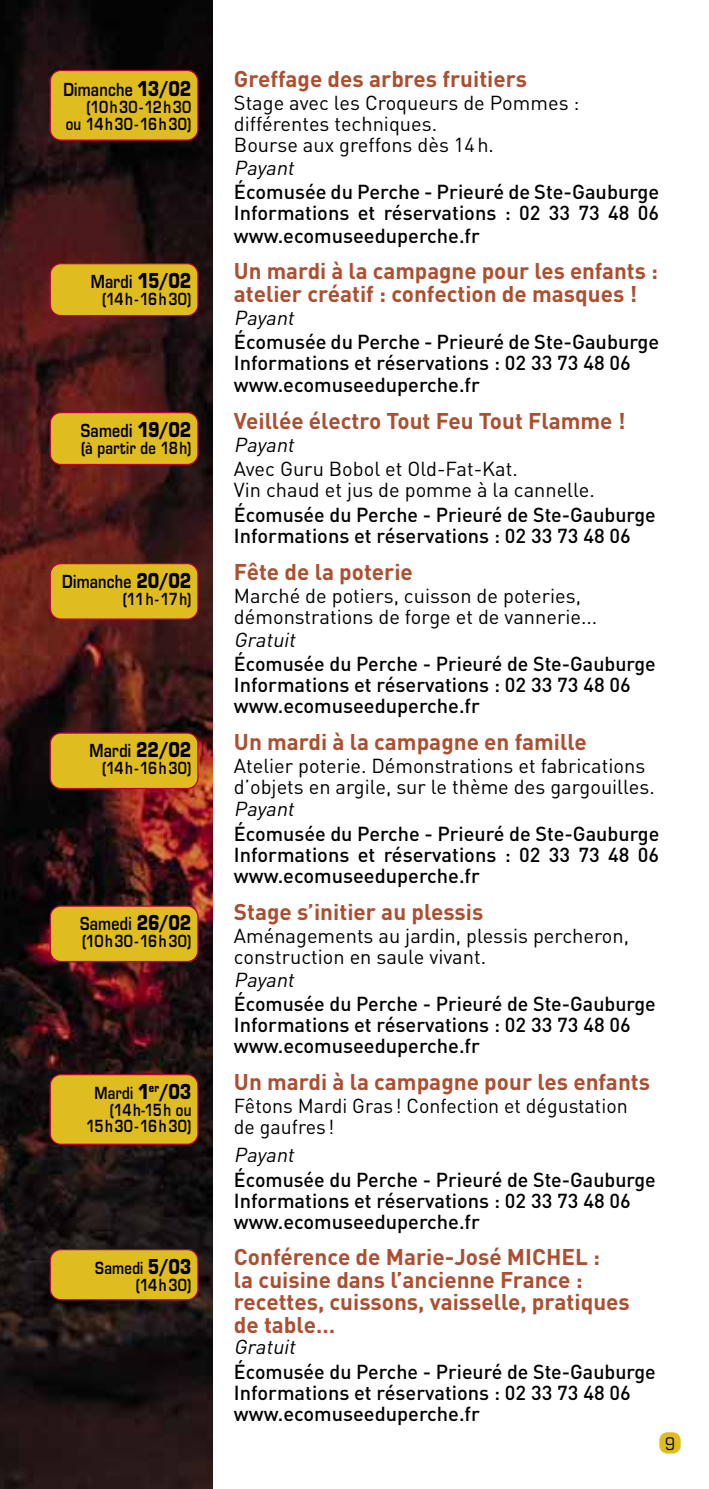
<style>
.page{position:relative;width:709px;height:1489px;background:#fff}
.page>*{position:absolute;margin:0;border:0;box-sizing:border-box;transform-origin:0 0}
.t1{font:700 22.5px/22.5px "DIN Pro";color:#ac4f31}
.t2{font:500 20px/21px "DIN Pro";color:#000}
.t3{font:20px/21px "DIN Pro";color:#000}
.t4{font:italic 20px "DIN Pro";color:#000}
.t5{font:600 17.5px "Eurostile";letter-spacing:.02em;color:#000;scale:.8 1}
.t6{font:condensed 17.5px "Eurostile";color:#000}
.t7{font:600 16.25px/16.5px "Eurostile";letter-spacing:.02em;color:#000;text-align:right;scale:.8 1}
.t8{font:600 16.25px "Eurostile";letter-spacing:.065em;color:#000;scale:.8 1}
.s1{font-weight:700;font-size:20px}
</style>
<div class="page">
<img style="left:0;top:0;width:213px;height:1488px">
<div style="left:659px;top:1431px;width:21px;height:22px;background:#dfbc1f;border-radius:8px"></div>
<div style="left:50px;top:264px;width:148px;height:51px;background:#dfbc1f;border-radius:11px"></div>
<div style="left:50px;top:263px;width:148px;height:53px;border:1px solid #be002e;border-radius:11px"></div>
<div style="left:50px;top:412px;width:148px;height:52px;background:#dfbc1f;border-radius:11px"></div>
<div style="left:50px;top:412px;width:148px;height:53px;border:1px solid #be002e;border-radius:11px"></div>
<div style="left:50px;top:563px;width:148px;height:56px;background:#dfbc1f;border-radius:11px"></div>
<div style="left:50px;top:563px;width:148px;height:56px;border:1px solid #be002e;border-radius:11px"></div>
<div style="left:50px;top:733px;width:148px;height:55px;background:#dfbc1f;border-radius:11px"></div>
<div style="left:50px;top:732px;width:148px;height:57px;border:1px solid #be002e;border-radius:11px"></div>
<div style="left:50px;top:906px;width:148px;height:55px;background:#dfbc1f;border-radius:11px"></div>
<div style="left:50px;top:905px;width:148px;height:57px;border:1px solid #be002e;border-radius:11px"></div>
<div style="left:50px;top:1074px;width:148px;height:70px;background:#dfbc1f;border-radius:11px"></div>
<div style="left:50px;top:1073px;width:148px;height:71px;border:1px solid #be002e;border-radius:11px"></div>
<div style="left:50px;top:1249px;width:148px;height:50px;background:#dfbc1f;border-radius:11px"></div>
<div style="left:50px;top:1248px;width:148px;height:52px;border:1px solid #be002e;border-radius:11px"></div>
<div style="left:50px;top:70px;width:148px;height:70px;background:#dfbc1f;border-radius:11px"></div>
<div style="left:50px;top:70px;width:148px;height:71px;border:1px solid #be002e;border-radius:11px"></div>
<p class="t5" style="left:63px;top:79px;width:161px">Dimanche <span class="s1">13/02</span></p>
<p class="t7" style="left:66px;top:99px;width:158px">(10h30-12h30<br>ou 14h30-16h30)</p>
<p class="t5" style="left:91px;top:270px;width:127px">Mardi <span class="s1">15/02</span></p>
<p class="t8" style="left:102px;top:288px;width:113px">(14h-16h30)</p>
<p class="t5" style="left:81px;top:419px;width:140px">Samedi <span class="s1">19/02</span></p>
<p class="t7" style="left:81px;top:439px;width:139px">(à partir de 18h)</p>
<p class="t5" style="left:62px;top:570px;width:163px">Dimanche <span class="s1">20/02</span></p>
<p class="t7" style="left:123px;top:590px;width:87px">(11h-17h)</p>
<p class="t5" style="left:89px;top:739px;width:129px">Mardi <span class="s1">22/02</span></p>
<p class="t8" style="left:102px;top:758px;width:113px">(14h-16h30)</p>
<p class="t5" style="left:80px;top:912px;width:141px">Samedi <span class="s1">26/02</span></p>
<p class="t8" style="left:82px;top:930px;width:138px">(10h30-16h30)</p>
<p class="t7" style="left:86px;top:1084px;width:133px">Mardi <span class="s1">1</span><sup>er</sup><span class="s1">/03 </span>(14h-15h ou<br>15h30-16h30)</p>
<p class="t7" style="left:95px;top:1258px;width:122px">Samedi <span class="s1">5/03 </span>(14h30)</p>
<p class="t1" style="left:234px;top:65px;width:295px">Greffage des arbres fruitiers</p>
<p class="t3" style="left:234px;top:90px;width:347px">Stage avec les Croqueurs de Pommes : différentes techniques.<br>Bourse aux greffons dès 14h.</p>
<p class="t4" style="left:234px;top:152px;width:66px">Payant</p>
<p class="t2" style="left:234px;top:179px;width:427px;line-height:21.8px;text-align:justify">Écomusée du Perche - Prieuré de Ste-Gauburge Informations et réservations : 02 33 73 48 06 www.ecomuseeduperche.fr</p>
<p class="t1" style="left:234px;top:257px;width:425px">Un mardi à la campagne pour les enfants : atelier créatif : confection de masques !</p>
<p class="t4" style="left:234px;top:302px;width:66px">Payant</p>
<p class="t2" style="left:234px;top:329px;width:427px">Écomusée du Perche - Prieuré de Ste-Gauburge<br>Informations et réservations : 02 33 73 48 06 www.ecomuseeduperche.fr</p>
<p class="t1" style="left:234px;top:407px;width:393px">Veillée électro Tout Feu Tout Flamme !</p>
<p class="t4" style="left:234px;top:429px;width:66px">Payant</p>
<p class="t3" style="left:234px;top:456px;width:362px">Avec Guru Bobol et Old-Fat-Kat.<br>Vin chaud et jus de pomme à la cannelle.</p>
<p class="t2" style="left:234px;top:502px;width:423px">Écomusée du Perche - Prieuré de Ste-Gauburge<br>Informations et réservations : 02 33 73 48 06</p>
<p class="t1" style="left:234px;top:558px;width:180px">Fête de la poterie</p>
<p class="t3" style="left:234px;top:583px;width:365px">Marché de potiers, cuisson de poteries, démonstrations de forge et de vannerie...</p>
<p class="t4" style="left:234px;top:623px;width:68px">Gratuit</p>
<p class="t2" style="left:234px;top:651px;width:423px">Écomusée du Perche - Prieuré de Ste-Gauburge<br>Informations et réservations : 02 33 73 48 06 www.ecomuseeduperche.fr</p>
<p class="t1" style="left:234px;top:727px;width:354px">Un mardi à la campagne en famille</p>
<p class="t3" style="left:234px;top:752px;width:422px">Atelier poterie. Démonstrations et fabrications d’objets en argile, sur le thème des gargouilles.</p>
<p class="t4" style="left:234px;top:793px;width:66px">Payant</p>
<p class="t2" style="left:234px;top:820px;width:427px;text-align:justify">Écomusée du Perche - Prieuré de Ste-Gauburge Informations et réservations : 02 33 73 48 06 www.ecomuseeduperche.fr</p>
<p class="t1" style="left:234px;top:897px;width:251px">Stage s’initier au plessis</p>
<p class="t3" style="left:234px;top:923px;width:396px">Aménagements au jardin, plessis percheron, construction en saule vivant.</p>
<p class="t4" style="left:234px;top:963px;width:66px">Payant</p>
<p class="t2" style="left:234px;top:991px;width:423px">Écomusée du Perche - Prieuré de Ste-Gauburge<br>Informations et réservations : 02 33 73 48 06 www.ecomuseeduperche.fr</p>
<p class="t1" style="left:234px;top:1067px;width:417px">Un mardi à la campagne pour les enfants</p>
<p class="t3" style="left:234px;top:1093px;width:395px">Fêtons Mardi Gras ! Confection et dégustation de gaufres !</p>
<p class="t4" style="left:234px;top:1138px;width:66px">Payant</p>
<p class="t2" style="left:234px;top:1166px;width:423px">Écomusée du Perche - Prieuré de Ste-Gauburge<br>Informations et réservations : 02 33 73 48 06 www.ecomuseeduperche.fr</p>
<p class="t1" style="left:234px;top:1243px;width:397px">Conférence de Marie-José MICHEL :<br>la cuisine dans l’ancienne France : recettes, cuissons, vaisselle, pratiques de table…</p>
<p class="t4" style="left:234px;top:1330px;width:68px">Gratuit</p>
<p class="t2" style="left:234px;top:1358px;width:423px">Écomusée du Perche - Prieuré de Ste-Gauburge<br>Informations et réservations : 02 33 73 48 06 www.ecomuseeduperche.fr</p>
<p class="t6" style="left:665px;top:1432px;width:11px">9</p>
</div>
